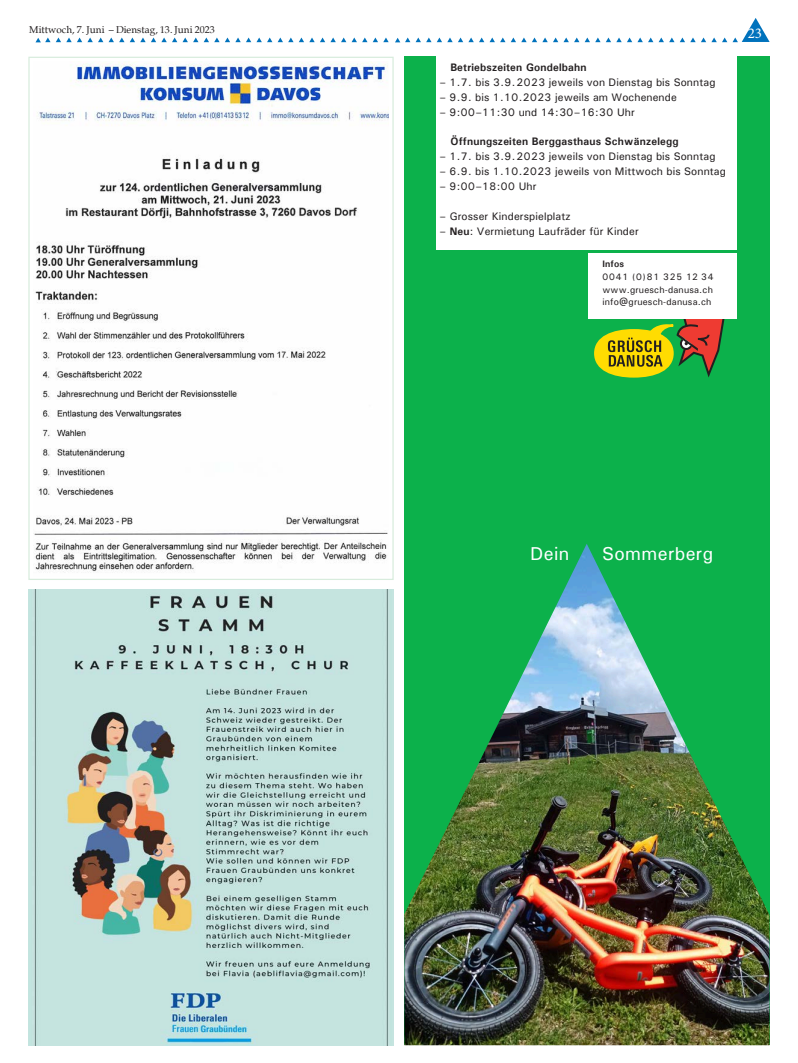
<style>
.page{position:relative;width:798px;height:1063px;background:#fff}
.page>*{position:absolute;margin:0;border:0;box-sizing:border-box;transform-origin:0 0}
.t1{font:500 18.62px "Univers";letter-spacing:.02em;color:#fff}
.t2{font:15px "Minion Pro";color:#fff}
.t3{font:500 10.88px "Univers";letter-spacing:.01em;color:#231f20}
.t4{font:700 10.88px "Univers";letter-spacing:.02em;color:#231f20}
.t5{font:500 10.88px "Univers";letter-spacing:.05em;color:#231f20}
.t6{font:10px "Palatia";color:#231f20}
.t7{font:500 9.38px/12.8px "Univers";letter-spacing:.02em;color:#231f20}
.s1{font-weight:700}
</style>
<div class="page">
<svg style="left:669px;top:38px;width:15px;height:4px"></svg>
<svg style="left:595px;top:38px;width:68px;height:4px"></svg>
<svg style="left:574px;top:38px;width:15px;height:4px"></svg>
<svg style="left:500px;top:38px;width:68px;height:4px"></svg>
<svg style="left:479px;top:38px;width:15px;height:4px"></svg>
<svg style="left:690px;top:18px;width:79px;height:24px"></svg>
<svg style="left:395px;top:38px;width:78px;height:4px"></svg>
<svg style="left:320px;top:38px;width:68px;height:4px"></svg>
<svg style="left:225px;top:38px;width:89px;height:4px"></svg>
<svg style="left:130px;top:38px;width:89px;height:4px"></svg>
<svg style="left:35px;top:38px;width:89px;height:4px"></svg>
<div style="left:404px;top:57px;width:365px;height:988px;background:#0cb14b"></div>
<svg style="left:594px;top:319px;width:131px;height:59px"></svg>
<div style="left:436px;top:57px;width:300px;height:193px;background:#fff"></div>
<img style="left:404px;top:544px;width:365px;height:501px">
<div style="left:588px;top:254px;width:148px;height:65px;background:#fff"></div>
<div style="left:28px;top:57px;width:365px;height:523px;background:#fff;border:1px solid #d8ecdd"></div>
<img style="left:34px;top:62px;width:354px;height:510px">
<img style="left:28px;top:590px;width:365px;height:455px">
<p class="t6" style="left:29px;top:23px;width:187px">Mittwoch, 7. Juni – Dienstag, 13. Juni 2023</p>
<p class="t4" style="left:450px;top:60px;width:138px">Betriebszeiten Gondelbahn</p>
<p class="t3" style="left:439px;top:75px;width:277px">– 1.7. bis 3.9.2023 jeweils von Dienstag bis Sonntag</p>
<p class="t3" style="left:439px;top:90px;width:239px">– 9.9. bis 1.10.2023 jeweils am Wochenende</p>
<p class="t5" style="left:439px;top:105px;width:197px">– 9:00–11:30 und 14:30–16:30 Uhr</p>
<p class="t4" style="left:450px;top:135px;width:229px">Öffnungszeiten Berggasthaus Schwänzelegg</p>
<p class="t3" style="left:439px;top:150px;width:277px">– 1.7. bis 3.9.2023 jeweils von Dienstag bis Sonntag</p>
<p class="t3" style="left:439px;top:165px;width:288px">– 6.9. bis 1.10.2023 jeweils von Mittwoch bis Sonntag</p>
<p class="t3" style="left:439px;top:180px;width:98px">– 9:00–18:00 Uhr</p>
<p class="t3" style="left:439px;top:209px;width:133px">– Grosser Kinderspielplatz</p>
<p class="t3" style="left:439px;top:224px;width:201px">– <span class="s1">Neu</span>: Vermietung Laufräder für Kinder</p>
<p class="t7" style="left:602px;top:257px;width:113px"><span class="s1">Infos<br></span>0041 (0)81 325 12 34 www.gruesch-danusa.ch info@gruesch-danusa.ch</p>
<h2 class="t2" style="left:747px;top:23px;width:16px">23</h2>
<p class="t1" style="left:530px;top:541px;width:41px">Dein</p>
<p class="t1" style="left:602px;top:541px;width:113px">Sommerberg</p>
</div>
